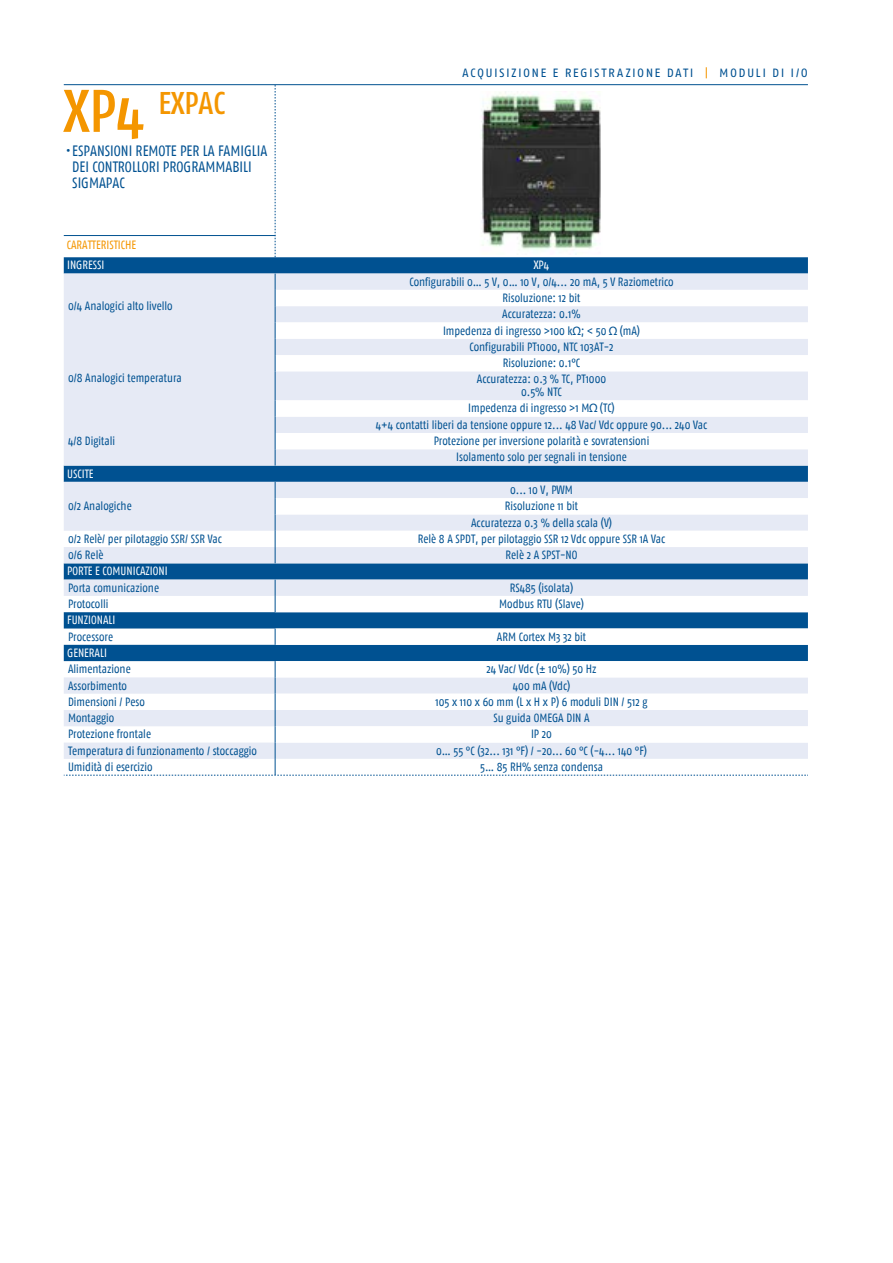
<style>
.page{position:relative;width:893px;height:1263px;background:#fff}
.page>*{position:absolute;margin:0;border:0;box-sizing:border-box;transform-origin:0 0}
.t1{font:31.5px "Fago Co Med";color:#f49600}
.t2{font:15px/15.8px "Fago Co Regular OM";color:#005191}
.t3{font:12px/16.4px "Fago Co Regular OM";color:#005191;text-align:center}
.t4{font:12px "Fago Co Regular OM";color:#fff}
.t5{font:12px "Fago No";letter-spacing:.11em;color:#005191}
.t6{font:12px "Fago Co Regular OM";color:#f49600}
.s1{font-size:60px}
.s2{color:#f49600}
</style>
<div class="page">
<hr style="left:64px;top:84px;width:744px;height:1px;background:#005191">
<svg style="left:275px;top:85px;width:1px;height:172px"></svg>
<hr style="left:64px;top:235px;width:211px;height:1px;background:#005191">
<svg style="left:64px;top:257px;width:744px;height:17px;background:#0d5a96"></svg>
<svg style="left:64px;top:274px;width:744px;height:387px;background:#c6d5e7"></svg>
<svg style="left:275px;top:290px;width:533px;height:371px"></svg>
<svg style="left:275px;top:274px;width:1px;height:192px"></svg>
<svg style="left:275px;top:482px;width:1px;height:81px"></svg>
<svg style="left:275px;top:580px;width:1px;height:32px"></svg>
<svg style="left:275px;top:628px;width:1px;height:17px"></svg>
<svg style="left:64px;top:661px;width:744px;height:115px"></svg>
<img style="left:481px;top:91px;width:120px;height:159px">
<h1 class="t1" style="left:64px;top:85px;width:163px"><span class="s1">XP4</span> EXPAC</h1>
<p class="t2" style="left:72px;top:143px;width:197px;text-indent:-6px">•ESPANSIONI REMOTE PER LA FAMIGLIA<br>DEI CONTROLLORI PROGRAMMABILI<br>SIGMAPAC</p>
<p class="t6" style="left:67px;top:238px;width:71px">CARATTERISTICHE</p>
<p class="t5" style="left:462px;top:66px;width:347px">ACQUISIZIONE E REGISTRAZIONE DATI <span class="s2">|</span> MODULI DI I/O</p>
<p class="t4" style="left:67px;top:258px;width:39px">INGRESSI</p>
<p class="t4" style="left:534px;top:258px;width:17px">XP4</p>
<p class="t3" style="left:68px;top:298px;width:106px">0/4 Analogici alto livello</p>
<p class="t3" style="left:409px;top:273px;width:266px">Configurabili 0… 5 V, 0… 10 V, 0/4... 20 mA, 5 V Raziometrico Risoluzione: 12 bit<br>Accuratezza: 0.1%<br>Impedenza di ingresso &gt;100 kΩ; &lt; 50 Ω (mA)</p>
<p class="t3" style="left:68px;top:369px;width:115px">0/8 Analogici temperatura</p>
<p class="t3" style="left:68px;top:433px;width:49px">4/8 Digitali</p>
<p class="t4" style="left:67px;top:467px;width:28px">USCITE</p>
<p class="t3" style="left:68px;top:498px;width:65px">0/2 Analogiche</p>
<p class="t3" style="left:469px;top:338px;width:146px">Configurabili PT1000, NTC 103AT-2<br>Risoluzione: 0.1°C<br>Accuratezza: 0.3 % TC, PT1000</p>
<p class="t3" style="left:468px;top:384px;width:148px">0.5% NTC<br>Impedenza di ingresso &gt;1 MΩ (TC)</p>
<p class="t3" style="left:376px;top:416px;width:333px">4+4 contatti liberi da tensione oppure 12... 48 Vac/ Vdc oppure 90... 240 Vac<br>Protezione per inversione polarità e sovratensioni<br>Isolamento solo per segnali in tensione</p>
<p class="t3" style="left:471px;top:482px;width:142px">0... 10 V, PWM<br>Risoluzione 11 bit<br>Accuratezza 0.3 % della scala (V)</p>
<p class="t3" style="left:68px;top:530px;width:155px">0/2 Relè/ per pilotaggio SSR/ SSR Vac</p>
<p class="t3" style="left:418px;top:530px;width:249px">Relè 8 A SPDT, per pilotaggio SSR 12 Vdc oppure SSR 1A Vac</p>
<p class="t3" style="left:68px;top:547px;width:37px">0/6 Relè</p>
<p class="t3" style="left:506px;top:547px;width:73px">Relè 2 A SPST-NO</p>
<p class="t4" style="left:67px;top:564px;width:102px">PORTE E COMUNICAZIONI</p>
<p class="t3" style="left:68px;top:579px;width:93px">Porta comunicazione</p>
<p class="t3" style="left:510px;top:579px;width:65px">RS485 (isolata)</p>
<p class="t3" style="left:68px;top:596px;width:42px">Protocolli</p>
<p class="t3" style="left:499px;top:596px;width:86px">Modbus RTU (Slave)</p>
<p class="t4" style="left:67px;top:613px;width:50px">FUNZIONALI</p>
<p class="t3" style="left:68px;top:628px;width:47px">Processore</p>
<p class="t3" style="left:497px;top:628px;width:91px">ARM Cortex M3 32 bit</p>
<p class="t4" style="left:67px;top:646px;width:41px">GENERALI</p>
<p class="t3" style="left:68px;top:661px;width:64px">Alimentazione</p>
<p class="t3" style="left:486px;top:661px;width:112px">24 Vac/ Vdc (± 10%) 50 Hz</p>
<p class="t3" style="left:68px;top:677px;width:60px">Assorbimento</p>
<p class="t3" style="left:513px;top:677px;width:59px">400 mA (Vdc)</p>
<p class="t3" style="left:68px;top:693px;width:78px">Dimensioni / Peso</p>
<p class="t3" style="left:436px;top:693px;width:213px">105 x 110 x 60 mm (L x H x P) 6 moduli DIN / 512 g</p>
<p class="t3" style="left:68px;top:710px;width:48px">Montaggio</p>
<p class="t3" style="left:493px;top:710px;width:98px">Su guida OMEGA DIN A</p>
<p class="t3" style="left:68px;top:726px;width:85px">Protezione frontale</p>
<p class="t3" style="left:531px;top:726px;width:22px">IP 20</p>
<p class="t3" style="left:68px;top:742px;width:190px">Temperatura di funzionamento / stoccaggio</p>
<p class="t3" style="left:436px;top:742px;width:212px">0… 55 °C (32... 131 °F) / -20... 60 °C (-4... 140 °F)</p>
<p class="t3" style="left:68px;top:759px;width:86px">Umidità di esercizio</p>
<p class="t3" style="left:480px;top:759px;width:124px">5… 85 RH% senza condensa</p>
</div>
